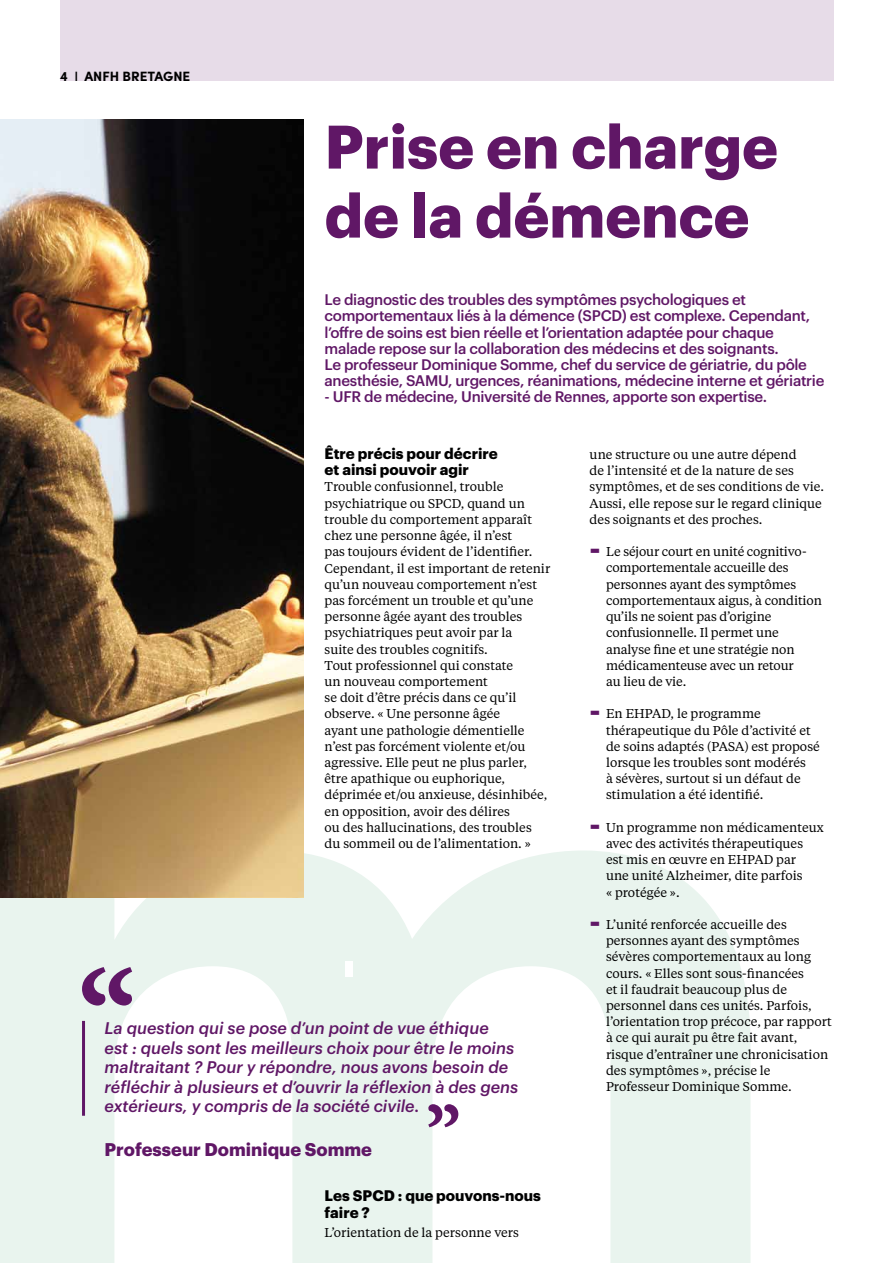
<style>
.page{position:relative;width:893px;height:1263px;background:#fff}
.page>*{position:absolute;margin:0;border:0;box-sizing:border-box;transform-origin:0 0}
.t1{font:700 60px/69px "Graphik";color:#601766}
.t2{font:900 28.5px "Graphik";color:#601766}
.t3{font:700 18px "Graphik";color:#601766}
.t4{font:italic 500 16.5px/19.5px "Graphik";color:#601766}
.t5{font:500 15px/16.2px "Graphik";letter-spacing:-.02em;color:#601766}
.t6{font:700 15px/16.2px "Graphik";color:#000}
.t7{font:700 13.5px "Sofia Pro";color:#000}
.t8{font:12.75px/16.2px "Tiempos Text";color:#000}
.s1{font-weight:500}
</style>
<div class="page">
<svg style="left:0;top:850px;width:750px;height:413px;fill:#e9f4ee"></svg>
<div style="left:60px;top:0;width:773px;height:81px;background:#e7dce8"></div>
<img style="left:0;top:119px;width:303px;height:778px">
<div style="left:345px;top:961px;width:7px;height:15px;background:#fff"></div>
<svg style="left:82px;top:967px;width:50px;height:38px;background:#a07ea5"></svg>
<hr style="left:82px;top:1021px;width:3px;height:95px;background:#601766">
<svg style="left:428px;top:1104px;width:30px;height:23px"></svg>
<p class="t7" style="left:60px;top:66px;width:132px">4 <span class="s1">I</span> ANFH BRETAGNE</p>
<h1 class="t1" style="left:325px;top:107px;width:455px">Prise en charge de la démence</h1>
<p class="t5" style="left:325px;top:290px;width:501px">Le diagnostic des troubles des symptômes psychologiques et comportementaux liés à la démence (SPCD) est complexe. Cependant, l’offre de soins est bien réelle et l’orientation adaptée pour chaque malade repose sur la collaboration des médecins et des soignants.<br>Le professeur Dominique Somme, chef du service de gériatrie, du pôle anesthésie, SAMU, urgences, réanimations, médecine interne et gériatrie</p>
<p class="t5" style="left:325px;top:387px;width:444px">- UFR de médecine, Université de Rennes, apporte son expertise.</p>
<p class="t6" style="left:325px;top:444px;width:175px">Être précis pour décrire et ainsi pouvoir agir</p>
<p class="t8" style="left:325px;top:478px;width:227px">Trouble confusionnel, trouble psychiatrique ou SPCD, quand un trouble du comportement apparaît chez une personne âgée, il n’est<br>pas toujours évident de l’identifier.<br>Cependant, il est important de retenir qu’un nouveau comportement n’est pas forcément un trouble et qu’une personne âgée ayant des troubles psychiatriques peut avoir par la<br>suite des troubles cognitifs.<br>Tout professionnel qui constate<br>un nouveau comportement<br>se doit d’être précis dans ce qu’il observe. « Une personne âgée<br>ayant une pathologie démentielle n’est pas forcément violente et/ou agressive. Elle peut ne plus parler, être apathique ou euphorique, déprimée et/ou anxieuse, désinhibée, en opposition, avoir des délires<br>ou des hallucinations, des troubles du sommeil ou de l’alimentation. »</p>
<p class="t4" style="left:105px;top:1017px;width:415px">La question qui se pose d’un point de vue éthique<br>est : quels sont les meilleurs choix pour être le moins maltraitant ? Pour y répondre, nous avons besoin de réfléchir à plusieurs et d’ouvrir la réflexion à des gens extérieurs, y compris de la société civile.</p>
<h3 class="t3" style="left:105px;top:1135px;width:269px">Professeur Dominique Somme</h3>
<p class="t6" style="left:325px;top:1186px;width:218px">Les SPCD : que pouvons-nous faire ?</p>
<p class="t8" style="left:325px;top:1223px;width:196px">L’orientation de la personne vers</p>
<p class="t8" style="left:590px;top:446px;width:236px">une structure ou une autre dépend<br>de l’intensité et de la nature de ses symptômes, et de ses conditions de vie.<br>Aussi, elle repose sur le regard clinique des soignants et des proches.</p>
<h2 class="t2" style="left:590px;top:527px;width:13px">-</h2>
<p class="t8" style="left:606px;top:543px;width:217px">Le séjour court en unité cognitivo&shy;comportementale accueille des personnes ayant des symptômes comportementaux aigus, à condition qu’ils ne soient pas d’origine confusionnelle. Il permet une analyse fine et une stratégie non médicamenteuse avec un retour<br>au lieu de vie.</p>
<h2 class="t2" style="left:590px;top:689px;width:13px">-</h2>
<p class="t8" style="left:606px;top:705px;width:215px">En EHPAD, le programme thérapeutique du Pôle d’activité et de soins adaptés (PASA) est proposé lorsque les troubles sont modérés<br>à sévères, surtout si un défaut de stimulation a été identifié.</p>
<h2 class="t2" style="left:590px;top:802px;width:13px">-</h2>
<p class="t8" style="left:606px;top:818px;width:219px">Un programme non médicamenteux avec des activités thérapeutiques<br>est mis en œuvre en EHPAD par<br>une unité Alzheimer, dite parfois<br>« protégée ».</p>
<h2 class="t2" style="left:590px;top:899px;width:13px">-</h2>
<p class="t8" style="left:606px;top:916px;width:227px">L’unité renforcée accueille des personnes ayant des symptômes sévères comportementaux au long cours. « Elles sont sous-financées<br>et il faudrait beaucoup plus de personnel dans ces unités. Parfois, l’orientation trop précoce, par rapport à ce qui aurait pu être fait avant, risque d’entraîner une chronicisation des symptômes », précise le Professeur Dominique Somme.</p>
</div>
